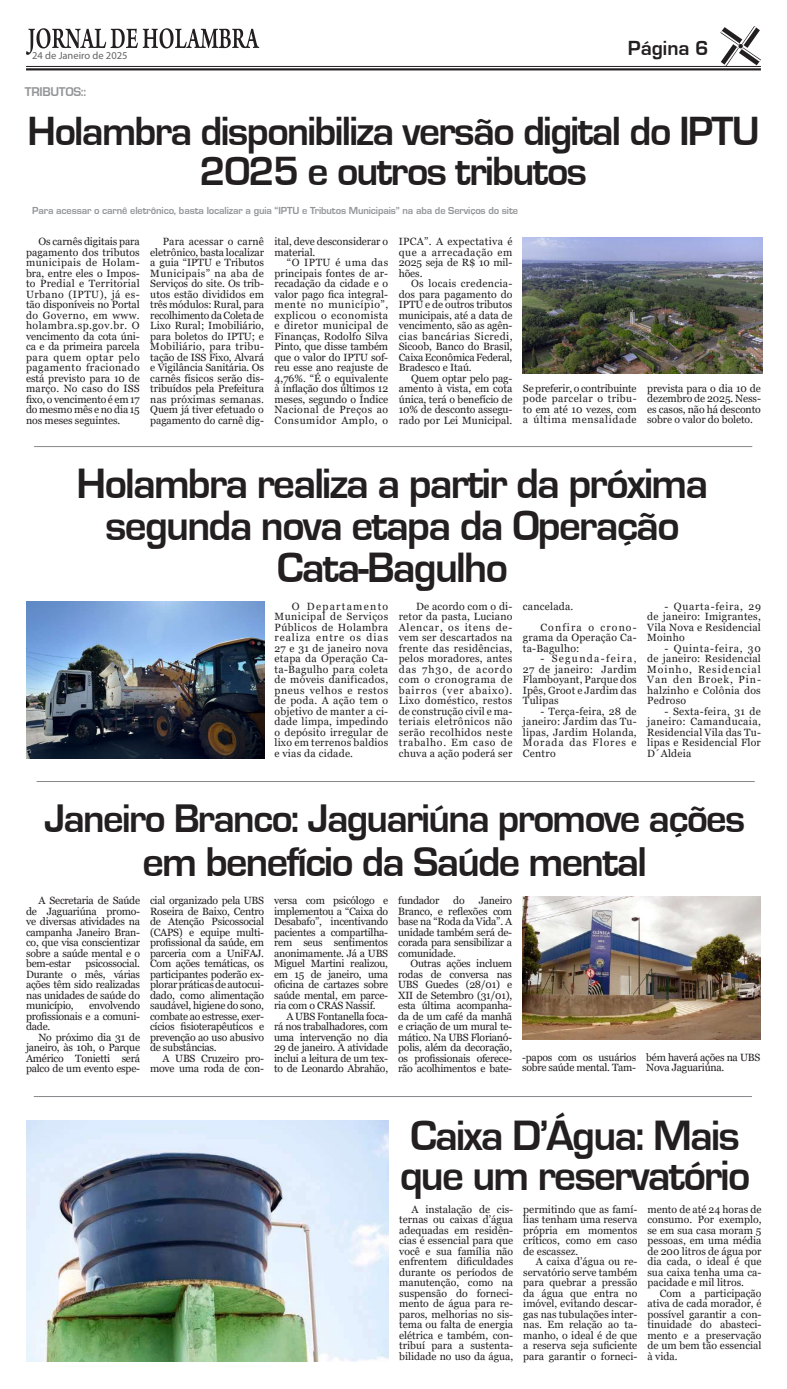
<style>
.page{position:relative;width:787px;height:1389px;background:#fff}
.page>*{position:absolute;margin:0;border:0;box-sizing:border-box;transform-origin:0 0}
.t1{font:43.75px/42px "Eurose";letter-spacing:-.04em;color:#231f20;text-align:center}
.t2{font:42.88px "Eurose";letter-spacing:-.04em;color:#231f20}
.t3{font:42px/39.4px "Eurose";letter-spacing:-.04em;color:#231f20;text-align:center}
.t4{font:41.12px "Eurose";letter-spacing:-.04em;color:#231f20}
.t5{font:21.09px "Eurose";color:#231f20}
.t6{font:13.12px "Eurose";letter-spacing:-.02em;color:#939598}
.t7{font:10.5px/10.5px "Georgia";letter-spacing:-.01em;color:#231f20;text-align:justify}
.t8{font:10.5px "Eurose";letter-spacing:-.01em;color:#939598}
.t9{font:10.5px/10.5px "Georgia";letter-spacing:.02em;color:#231f20}
.t10{font:10.5px/21px "Georgia";letter-spacing:.105em;color:#231f20}
.t11{font:10.5px "Myriad Pro";color:#636366}
</style>
<div class="page">
<hr style="left:26px;top:66px;width:734px;height:1px;background:#231f20">
<hr style="left:26px;top:68px;width:734px;height:2px;background:#231f20">
<svg style="left:720px;top:26px;width:40px;height:40px"></svg>
<svg style="left:26px;top:28px;width:233px;height:27px"></svg>
<hr style="left:34px;top:446px;width:718px;height:1px;background:#86888b">
<hr style="left:34px;top:1096px;width:717px;height:1px;background:#86888b">
<hr style="left:37px;top:781px;width:717px;height:1px;background:#86888b">
<img style="left:522px;top:238px;width:239px;height:136px">
<img style="left:26px;top:601px;width:238px;height:157px">
<img style="left:522px;top:896px;width:238px;height:144px">
<img style="left:26px;top:1120px;width:362px;height:242px">
<p class="t11" style="left:32px;top:49px;width:97px">24 de Janeiro de 2025</p>
<h3 class="t5" style="left:627px;top:37px;width:82px">Página 6</h3>
<p class="t6" style="left:25px;top:85px;width:63px">TRIBUTOS::</p>
<h3 class="t3" style="left:28px;top:112px;width:733px">Holambra disponibiliza versão digital do IPTU<br>2025 e outros tributos</h3>
<p class="t8" style="left:32px;top:204px;width:487px">Para acessar o carnê eletrônico, basta localizar a guia “IPTU e Tributos Municipais” na aba de Serviços do site</p>
<p class="t7" style="left:26px;top:237px;width:115px;text-indent:12px">Os carnês digitais para pagamento dos tributos municipais de Holam&shy;bra, entre eles o Impos&shy;to Predial e Territorial Urbano (IPTU), já es&shy;tão disponíveis no Portal do Governo, em www. holambra.sp.gov.br. O vencimento da cota úni&shy;ca e da primeira parcela para quem optar pelo pagamento fracionado está previsto para 10 de março. No caso do ISS fixo, o vencimento é em 17 do mesmo mês e no dia 15 nos meses seguintes.</p>
<p class="t7" style="left:150px;top:237px;width:115px;text-indent:12px">Para acessar o carnê eletrônico, basta localizar a guia “IPTU e Tributos Municipais” na aba de Serviços do site. Os trib&shy;utos estão divididos em três módulos: Rural, para recolhimento da Coleta de Lixo Rural; Imobiliário, para boletos do IPTU; e Mobiliário, para tribu&shy;tação de ISS Fixo, Alvará e Vigilância Sanitária. Os carnês físicos serão dis&shy;tribuídos pela Prefeitura nas próximas semanas.<br>Quem já tiver efetuado o pagamento do carnê dig-</p>
<p class="t7" style="left:274px;top:237px;width:115px">ital, deve desconsiderar o material.</p>
<p class="t7" style="left:274px;top:258px;width:115px;text-indent:12px">“O IPTU é uma das principais fontes de ar&shy;recadação da cidade e o valor pago fica integral&shy;mente no município”, explicou o economista e diretor municipal de Finanças, Rodolfo Silva Pinto, que disse também que o valor do IPTU sof&shy;reu esse ano reajuste de 4,76%. “É o equivalente à inflação dos últimos 12 meses, segundo o Índice Nacional de Preços ao Consumidor Amplo, o</p>
<p class="t7" style="left:398px;top:237px;width:115px">IPCA”. A expectativa é que a arrecadação em 2025 seja de R$ 10 mil&shy;hões.</p>
<p class="t7" style="left:398px;top:279px;width:115px;text-indent:12px">Os locais credencia&shy;dos para pagamento do IPTU e de outros tributos municipais, até a data de vencimento, são as agên&shy;cias bancárias Sicredi, Sicoob, Banco do Brasil, Caixa Econômica Federal, Bradesco e Itaú.</p>
<p class="t7" style="left:398px;top:373px;width:115px;text-indent:12px">Quem optar pelo pag&shy;amento à vista, em cota única, terá o benefício de 10% de desconto assegu&shy;rado por Lei Municipal.</p>
<p class="t7" style="left:522px;top:383px;width:115px">Se preferir, o contribuinte pode parcelar o tribu&shy;to em até 10 vezes, com a última mensalidade</p>
<p class="t7" style="left:647px;top:383px;width:115px">prevista para o dia 10 de dezembro de 2025. Ness&shy;es casos, não há desconto sobre o valor do boleto.</p>
<h1 class="t1" style="left:76px;top:463px;width:633px">Holambra realiza a partir da próxima segunda nova etapa da Operação<br>Cata-Bagulho</h1>
<p class="t7" style="left:274px;top:601px;width:115px;text-indent:17px">O Departamento Municipal de Serviços Públicos de Holambra realiza entre os dias 27 e 31 de janeiro nova etapa da Operação Ca&shy;ta-Bagulho para coleta de móveis danificados, pneus velhos e restos de poda. A ação tem o objetivo de manter a ci&shy;dade limpa, impedindo o depósito irregular de lixo em terrenos baldios e vias da cidade.</p>
<p class="t7" style="left:398px;top:601px;width:115px;text-indent:17px">De acordo com o di&shy;retor da pasta, Luciano Alencar, os itens de&shy;vem ser descartados na frente das residências, pelos moradores, antes das 7h30, de acordo com o cronograma de bairros (ver abaixo).<br>Lixo doméstico, restos de construção civil e ma&shy;teriais eletrônicos não serão recolhidos neste trabalho. Em caso de chuva a ação poderá ser</p>
<p class="t10" style="left:540px;top:596px;width:98px;text-indent:-17px">cancelada.<br>Confira o crono-</p>
<p class="t9" style="left:522px;top:633px;width:115px">grama da Operação Ca&shy;ta-Bagulho:</p>
<p class="t7" style="left:522px;top:654px;width:115px;text-indent:17px">- Segunda-feira, 27 de janeiro: Jardim Flamboyant, Parque dos Ipês, Groot e Jardim das Tulipas</p>
<p class="t7" style="left:522px;top:706px;width:115px;text-indent:17px">- Terça-feira, 28 de janeiro: Jardim das Tu&shy;lipas, Jardim Holanda, Morada das Flores e Centro</p>
<p class="t7" style="left:647px;top:601px;width:115px;text-indent:17px">- Quarta-feira, 29 de janeiro: Imigrantes, Vila Nova e Residencial Moinho</p>
<p class="t7" style="left:647px;top:643px;width:115px;text-indent:17px">- Quinta-feira, 30 de janeiro: Residencial Moinho, Residencial Van den Broek, Pin&shy;halzinho e Colônia dos Pedroso</p>
<p class="t7" style="left:647px;top:706px;width:115px;text-indent:17px">- Sexta-feira, 31 de janeiro: Camanducaia, Residencial Vila das Tu&shy;lipas e Residencial Flor D´Aldeia</p>
<h3 class="t4" style="left:44px;top:796px;width:702px">Janeiro Branco: Jaguariúna promove ações</h3>
<h2 class="t2" style="left:142px;top:839px;width:506px">em benefício da Saúde mental</h2>
<p class="t7" style="left:26px;top:896px;width:115px;text-indent:12px">A Secretaria de Saúde de Jaguariúna promo&shy;ve diversas atividades na campanha Janeiro Bran&shy;co, que visa conscientizar sobre a saúde mental e o bem-estar</p>
<p class="t7" style="left:26px;top:959px;width:115px;text-indent:59px">psicossocial.<br>Durante o mês, várias ações têm sido realizadas nas unidades de saúde do município,</p>
<p class="t7" style="left:26px;top:1001px;width:115px;text-indent:63px">envolvendo profissionais e a comuni&shy;dade.</p>
<p class="t7" style="left:26px;top:1032px;width:115px;text-indent:12px">No próximo dia 31 de janeiro, às 10h, o Parque Américo Tonietti será palco de um evento espe-</p>
<p class="t7" style="left:150px;top:896px;width:115px">cial organizado pela UBS Roseira de Baixo, Centro de Atenção Psicossocial (CAPS) e equipe multi&shy;profissional da saúde, em parceria com a UniFAJ.<br>Com ações temáticas, os participantes poderão ex&shy;plorar práticas de autocui&shy;dado, como alimentação saudável, higiene do sono, combate ao estresse, exer&shy;cícios fisioterapêuticos e prevenção ao uso abusivo de substâncias.</p>
<p class="t7" style="left:150px;top:1053px;width:115px;text-align:right">A UBS Cruzeiro pro&shy;move uma roda de con-</p>
<p class="t7" style="left:274px;top:896px;width:115px">versa com psicólogo e implementou a “Caixa do Desabafo”, incentivando pacientes a compartilha&shy;rem seus sentimentos anonimamente. Já a UBS Miguel Martini realizou, em 15 de janeiro, uma oficina de cartazes sobre saúde mental, em parce&shy;ria com o CRAS Nassif.</p>
<p class="t7" style="left:274px;top:1011px;width:115px;text-indent:12px">A UBS Fontanella foca&shy;rá nos trabalhadores, com uma intervenção no dia 29 de janeiro. A atividade inclui a leitura de um tex&shy;to de Leonardo Abrahão,</p>
<p class="t7" style="left:398px;top:896px;width:43px">fundador</p>
<p class="t7" style="left:453px;top:896px;width:13px">do</p>
<p class="t7" style="left:398px;top:896px;width:115px;text-indent:80px">Janeiro Branco, e reflexões com base na “Roda da Vida”. A unidade também será de&shy;corada para sensibilizar a comunidade.</p>
<p class="t7" style="left:398px;top:959px;width:115px;text-indent:12px">Outras ações incluem rodas de conversa nas UBS Guedes (28/01) e XII de Setembro (31/01), esta última acompanha&shy;da de um café da manhã e criação de um mural te&shy;mático. Na UBS Florianó&shy;polis, além da decoração, os profissionais oferece&shy;rão acolhimentos e bate-</p>
<p class="t7" style="left:522px;top:1052px;width:115px">-papos com os usuários sobre saúde mental. Tam-</p>
<p class="t7" style="left:646px;top:1052px;width:115px">bém haverá ações na UBS<br>Nova Jaguariúna.</p>
<h1 class="t1" style="left:399px;top:1116px;width:352px;line-height:40.2px;text-align:left">Caixa D’Água: Mais que um reservatório</h1>
<p class="t7" style="left:399px;top:1204px;width:116px;text-indent:12px">A instalação de cis&shy;ternas ou caixas d’água adequadas em residên&shy;cias é essencial para que você e sua família não enfrentem dificuldades durante os períodos de manutenção, como na suspensão do forneci&shy;mento de água para re&shy;paros, melhorias no sis&shy;tema ou falta de energia elétrica e também, con&shy;tribuí para a sustenta&shy;bilidade no uso da água,</p>
<p class="t7" style="left:523px;top:1204px;width:116px">permitindo que as famí&shy;lias tenham uma reserva própria em momentos críticos, como em caso de escassez.</p>
<p class="t7" style="left:523px;top:1257px;width:116px;text-indent:12px">A caixa d’água ou re&shy;servatório serve também para quebrar a pressão da água que entra no imóvel, evitando descar&shy;gas nas tubulações inter&shy;nas. Em relação ao ta&shy;manho, o ideal é de que a reserva seja suficiente para garantir o forneci-</p>
<p class="t7" style="left:647px;top:1204px;width:116px">mento de até 24 horas de consumo. Por exemplo, se em sua casa moram 5 pessoas, em uma média de 200 litros de água por dia cada, o ideal é que sua caixa tenha uma ca&shy;pacidade e mil litros.</p>
<p class="t7" style="left:647px;top:1288px;width:116px;text-indent:12px">Com a participação ativa de cada morador, é possível garantir a con&shy;tinuidade do abasteci&shy;mento e a preservação de um bem tão essencial à vida.</p>
</div>
